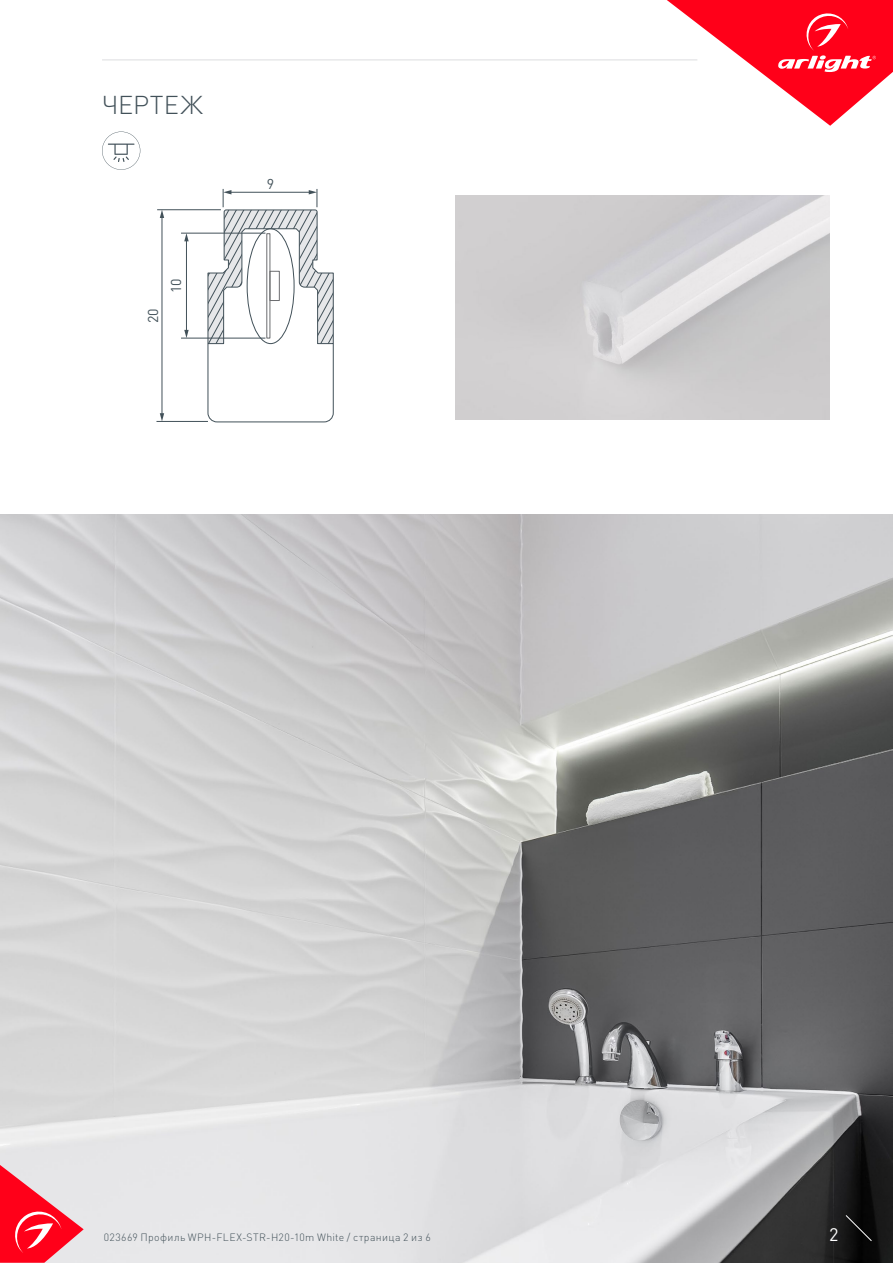
<style>
.page{position:relative;width:893px;height:1263px;background:#fff}
.page>*{position:absolute;margin:0;border:0;box-sizing:border-box;transform-origin:0 0}
.t1{font:300 25.5px "DIN Pro";letter-spacing:.01em;color:#425159}
.t2{font:18px "DIN Pro";color:#fff}
.t3{font:14.1px "DIN Pro";color:#425159}
.t4{font:300 10.5px "DIN Pro";letter-spacing:.04em;color:#425159}
</style>
<div class="page">
<img style="left:0;top:514px;width:893px;height:749px">
<img style="left:455px;top:196px;width:374px;height:224px">
<svg style="left:0;top:1165px;width:84px;height:98px;background:#f46977"></svg>
<svg style="left:845px;top:1215px;width:27px;height:26px"></svg>
<svg style="left:667px;top:0;width:226px;height:126px"></svg>
<hr style="left:102px;top:60px;width:595px;height:1px;background:#dcdddf">
<svg style="left:102px;top:132px;width:38px;height:38px"></svg>
<hr style="left:186px;top:240px;width:1px;height:91px;background:#425159">
<svg style="left:184px;top:330px;width:5px;height:8px"></svg>
<svg style="left:184px;top:234px;width:5px;height:7px"></svg>
<hr style="left:157px;top:209px;width:64px;height:1px;background:#425159">
<hr style="left:156px;top:421px;width:52px;height:1px;background:#425159">
<hr style="left:162px;top:216px;width:1px;height:199px;background:#425159">
<svg style="left:160px;top:413px;width:4px;height:8px"></svg>
<svg style="left:160px;top:210px;width:4px;height:8px"></svg>
<svg style="left:207px;top:189px;width:127px;height:234px"></svg>
<div style="left:270px;top:271px;width:9px;height:30px;border:1px solid #6c6d70"></div>
<hr style="left:181px;top:233px;width:84px;height:1px;background:#425159">
<hr style="left:181px;top:338px;width:84px;height:1px;background:#425159">
<p class="t1" style="left:102px;top:87px;width:102px">ЧЕРТЕЖ</p>
<p class="t3" style="left:143px;top:323px;width:16px;rotate:-90deg">20</p>
<p class="t3" style="left:166px;top:293px;width:16px;rotate:-90deg">10</p>
<p class="t3" style="left:267px;top:174px;width:9px">9</p>
<p class="t4" style="left:104px;top:1230px;width:329px">023669 Профиль WPH-FLEX-STR-Н20-10m White / страница 2 из 6</p>
<p class="t2" style="left:829px;top:1222px;width:11px">2</p>
</div>
